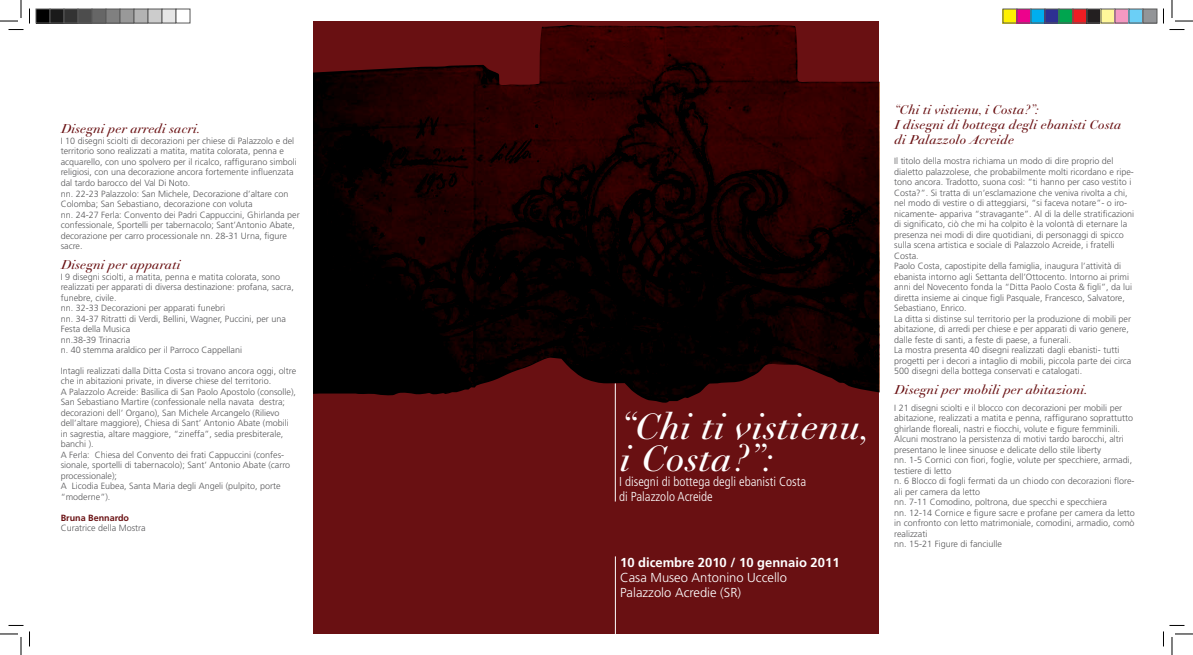
<style>
.page{position:relative;width:1193px;height:655px;background:#fff}
.page>*{position:absolute;margin:0;border:0;box-sizing:border-box;transform-origin:0 0}
.t1{font:italic 37px/32px "Didot Elder";color:#fff}
.t2{font:italic 13px/15px "Didot Elder";color:#691012}
.t3{font:300 condensed 13px/15px "Frutiger";color:#fff}
.t4{font:300 13px/15px "Frutiger";color:#fff}
.t5{font:700 13px "Frutiger";color:#fff}
.t6{font:300 9px/10.5px "Frutiger";color:#58585a}
.t7{font:700 9px "Frutiger";color:#691012}
</style>
<div class="page">
<div style="left:313px;top:21px;width:566px;height:612px;background:#691012"></div>
<hr style="left:615px;top:383px;width:1px;height:118px;background:#fff">
<img style="left:313px;top:25px;width:567px;height:378px">
<hr style="left:615px;top:556px;width:1px;height:77px;background:#fff">
<svg style="left:0;top:0;width:30px;height:30px"></svg>
<svg style="left:0;top:625px;width:30px;height:29px"></svg>
<svg style="left:1163px;top:0;width:30px;height:30px"></svg>
<svg style="left:1163px;top:625px;width:30px;height:29px"></svg>
<div style="left:36px;top:9px;width:14px;height:14px;background:#000"></div>
<div style="left:36px;top:9px;width:15px;height:15px;border:1px solid #595959"></div>
<div style="left:50px;top:9px;width:14px;height:14px;background:#1a1a1a"></div>
<div style="left:50px;top:9px;width:15px;height:15px;border:1px solid #595959"></div>
<div style="left:64px;top:9px;width:14px;height:14px;background:#333"></div>
<div style="left:64px;top:9px;width:15px;height:15px;border:1px solid #595959"></div>
<div style="left:78px;top:9px;width:14px;height:14px;background:#4d4d4d"></div>
<div style="left:78px;top:9px;width:15px;height:15px;border:1px solid #595959"></div>
<div style="left:92px;top:9px;width:14px;height:14px;background:#666"></div>
<div style="left:92px;top:9px;width:15px;height:15px;border:1px solid #595959"></div>
<div style="left:106px;top:9px;width:14px;height:14px;background:#808080"></div>
<div style="left:106px;top:9px;width:15px;height:15px;border:1px solid #595959"></div>
<div style="left:120px;top:9px;width:14px;height:14px;background:#999"></div>
<div style="left:120px;top:9px;width:15px;height:15px;border:1px solid #595959"></div>
<div style="left:134px;top:9px;width:14px;height:14px;background:#b3b3b3"></div>
<div style="left:134px;top:9px;width:15px;height:15px;border:1px solid #595959"></div>
<div style="left:148px;top:9px;width:14px;height:14px;background:#ccc"></div>
<div style="left:148px;top:9px;width:15px;height:15px;border:1px solid #595959"></div>
<div style="left:162px;top:9px;width:14px;height:14px;background:#e6e6e6"></div>
<div style="left:162px;top:9px;width:15px;height:15px;border:1px solid #595959"></div>
<div style="left:1003px;top:9px;width:14px;height:14px;background:#fff101"></div>
<div style="left:1017px;top:9px;width:14px;height:14px;background:#ed028c"></div>
<div style="left:1031px;top:9px;width:14px;height:14px;background:#00aeef"></div>
<div style="left:1045px;top:9px;width:14px;height:14px;background:#2e3092"></div>
<div style="left:1044px;top:9px;width:15px;height:15px;border:1px solid #595959"></div>
<div style="left:1059px;top:9px;width:14px;height:14px;background:#00a54f"></div>
<div style="left:1058px;top:9px;width:15px;height:15px;border:1px solid #595959"></div>
<div style="left:1073px;top:9px;width:14px;height:14px;background:#ee1d23"></div>
<div style="left:1087px;top:9px;width:14px;height:14px;background:#231f20"></div>
<div style="left:1086px;top:9px;width:15px;height:15px;border:1px solid #595959"></div>
<div style="left:1101px;top:9px;width:14px;height:14px;background:#fff79a"></div>
<div style="left:1115px;top:9px;width:14px;height:14px;background:#f499c2"></div>
<div style="left:1129px;top:9px;width:14px;height:14px;background:#6bcff6"></div>
<div style="left:1143px;top:9px;width:14px;height:14px;background:#939598"></div>
<div style="left:1142px;top:9px;width:15px;height:15px;border:1px solid #595959"></div>
<h2 class="t2" style="left:61px;top:122px;width:140px">Disegni per arredi sacri.</h2>
<p class="t6" style="left:61px;top:136px;width:241px">I 10 disegni sciolti di decorazioni per chiese di Palazzolo e del territorio sono realizzati a matita, matita colorata, penna e acquarello, con uno spolvero per il ricalco, raffigurano simboli religiosi, con una decorazione ancora fortemente influenzata dal tardo barocco del Val Di Noto.<br>nn. 22-23 Palazzolo: San Michele, Decorazione d’altare con Colomba; San Sebastiano, decorazione con voluta<br>nn. 24-27 Ferla: Convento dei Padri Cappuccini, Ghirlanda per confessionale, Sportelli per tabernacolo; Sant’Antonio Abate, decorazione per carro processionale nn. 28-31 Urna, figure sacre.</p>
<h2 class="t2" style="left:61px;top:257px;width:121px">Disegni per apparati</h2>
<p class="t6" style="left:61px;top:271px;width:235px">I 9 disegni sciolti, a matita, penna e matita colorata, sono realizzati per apparati di diversa destinazione: profana, sacra, funebre, civile.<br>nn. 32-33 Decorazioni per apparati funebri<br>nn. 34-37 Ritratti di Verdi, Bellini, Wagner, Puccini, per una Festa della Musica<br>nn.38-39 Trinacria<br>n. 40 stemma araldico per il Parroco Cappellani</p>
<p class="t6" style="left:61px;top:365px;width:237px">Intagli realizzati dalla Ditta Costa si trovano ancora oggi, oltre che in abitazioni private, in diverse chiese del territorio.<br>A Palazzolo Acreide: Basilica di San Paolo Apostolo (consolle), San Sebastiano Martire (confessionale nella navata destra; decorazioni dell’ Organo), San Michele Arcangelo (Rilievo dell’altare maggiore), Chiesa di Sant’ Antonio Abate (mobili in sagrestia, altare maggiore, “zineffa”, sedia presbiterale, banchi ).<br>A Ferla: Chiesa del Convento dei frati Cappuccini (confes&shy;sionale, sportelli di tabernacolo); Sant’ Antonio Abate (carro processionale);<br>A Licodia Eubea, Santa Maria degli Angeli (pulpito, porte “moderne”).</p>
<p class="t7" style="left:61px;top:512px;width:70px">Bruna Bennardo</p>
<p class="t6" style="left:61px;top:523px;width:86px">Curatrice della Mostra</p>
<h1 class="t1" style="left:619px;top:411px;width:251px">“Chi ti vistienu, i Costa?”:</h1>
<h2 class="t3" style="left:619px;top:473px;width:189px">I disegni di bottega degli ebanisti Costa di Palazzolo Acreide</h2>
<h2 class="t5" style="left:620px;top:554px;width:221px">10 dicembre 2010 / 10 gennaio 2011</h2>
<h2 class="t4" style="left:620px;top:570px;width:168px">Casa Museo Antonino Uccello<br>Palazzolo Acredie (SR)</h2>
<h2 class="t2" style="left:894px;top:102px;width:229px">“Chi ti vistienu, i Costa?”:<br>I disegni di bottega degli ebanisti Costa di Palazzolo Acreide</h2>
<p class="t6" style="left:894px;top:156px;width:242px">Il titolo della mostra richiama un modo di dire proprio del dialetto palazzolese, che probabilmente molti ricordano e ripe&shy;tono ancora. Tradotto, suona così: “ti hanno per caso vestito i Costa?”. Si tratta di un’esclamazione che veniva rivolta a chi, nel modo di vestire o di atteggiarsi, “si faceva notare”- o iro&shy;nicamente- appariva “stravagante”. Al di la delle stratificazioni di significato, ciò che mi ha colpito è la volontà di eternare la presenza nei modi di dire quotidiani, di personaggi di spicco sulla scena artistica e sociale di Palazzolo Acreide, i fratelli Costa.<br>Paolo Costa, capostipite della famiglia, inaugura l’attività di ebanista intorno agli Settanta dell’Ottocento. Intorno ai primi anni del Novecento fonda la “Ditta Paolo Costa &amp; figli”, da lui diretta insieme ai cinque figli Pasquale, Francesco, Salvatore, Sebastiano, Enrico.<br>La ditta si distinse sul territorio per la produzione di mobili per abitazione, di arredi per chiese e per apparati di vario genere, dalle feste di santi, a feste di paese, a funerali.<br>La mostra presenta 40 disegni realizzati dagli ebanisti- tutti progetti per i decori a intaglio di mobili, piccola parte dei circa 500 disegni della bottega conservati e catalogati.</p>
<h2 class="t2" style="left:894px;top:382px;width:194px">Disegni per mobili per abitazioni.</h2>
<p class="t6" style="left:894px;top:402px;width:242px">I 21 disegni sciolti e il blocco con decorazioni per mobili per abitazione, realizzati a matita e penna, raffigurano soprattutto ghirlande floreali, nastri e fiocchi, volute e figure femminili.<br>Alcuni mostrano la persistenza di motivi tardo barocchi, altri presentano le linee sinuose e delicate dello stile liberty<br>nn. 1-5 Cornici con fiori, foglie, volute per specchiere, armadi, testiere di letto<br>n. 6 Blocco di fogli fermati da un chiodo con decorazioni flore&shy;ali per camera da letto<br>nn. 7-11 Comodino, poltrona, due specchi e specchiera<br>nn. 12-14 Cornice e figure sacre e profane per camera da letto in confronto con letto matrimoniale, comodini, armadio, comò realizzati<br>nn. 15-21 Figure di fanciulle</p>
</div>
